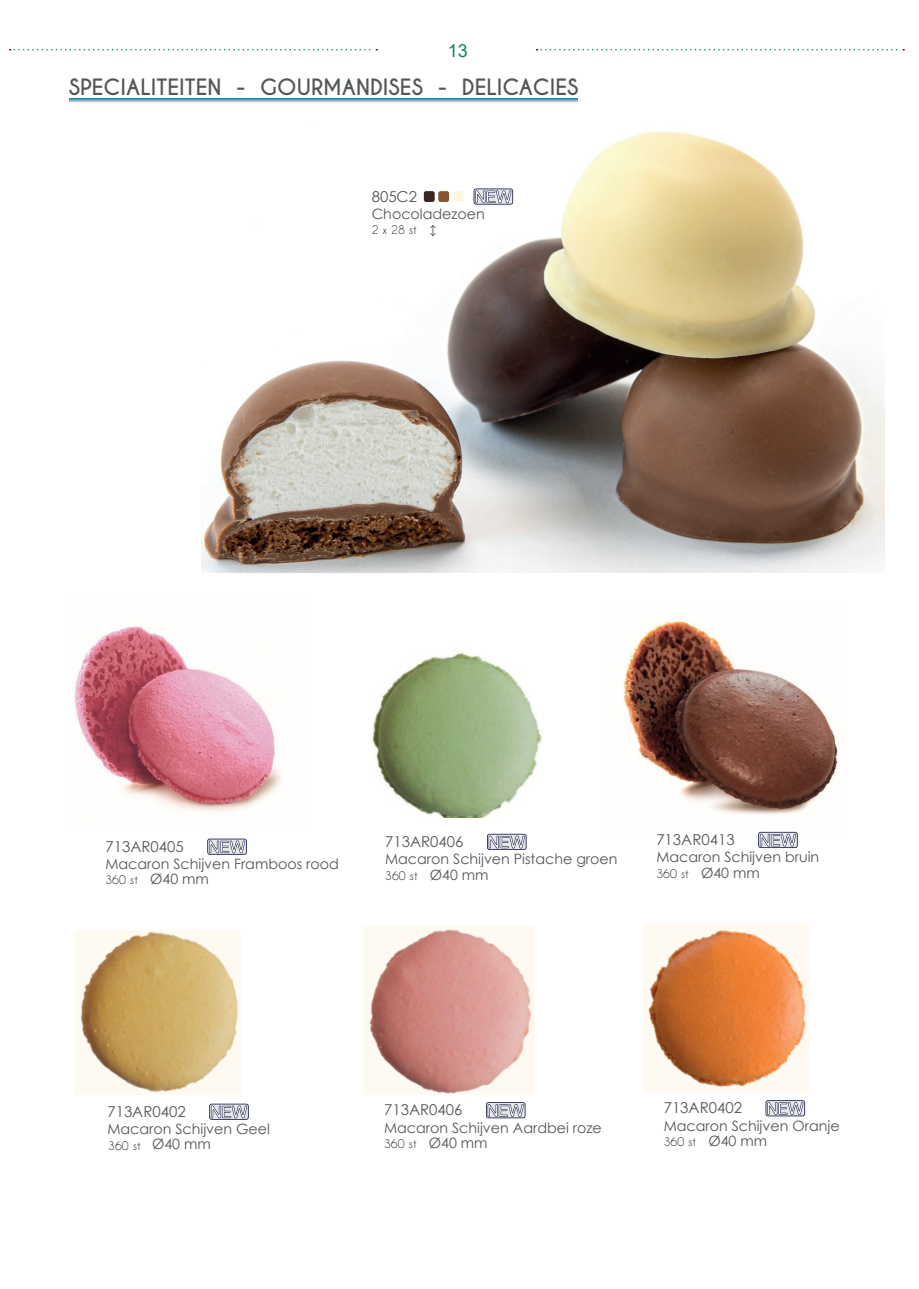
<style>
.page{position:relative;width:919px;height:1289px;background:#fff}
.page>*{position:absolute;margin:0;border:0;box-sizing:border-box;transform-origin:0 0}
.t1{font:700 21.15px "Caviar Dreams";color:#535657}
.t2{font:18px "Arial";color:#0c8765}
.t3{font:15px "Century Gothic";color:#535657}
.t4{font:14.25px "Century Gothic";color:#535657}
.t5{font:11.25px "Caviar Dreams";color:#212426}
.s1{font-family:"Century Gothic";font-size:14.25px;color:#535657}
</style>
<div class="page">
<img style="left:201px;top:131px;width:682px;height:441px">
<svg style="left:69px;top:98px;width:509px;height:4px;background:#6ea5b9"></svg>
<div style="left:424px;top:191px;width:10px;height:11px;background:#3a2723;border-radius:2px"></div>
<div style="left:438px;top:191px;width:11px;height:11px;background:#895634;border-radius:2px"></div>
<div style="left:452px;top:191px;width:11px;height:11px;background:#faf9df;border-radius:2px"></div>
<svg style="left:430px;top:225px;width:5px;height:11px"></svg>
<svg style="left:473px;top:188px;width:40px;height:17px"></svg>
<img style="left:74px;top:626px;width:208px;height:187px">
<img style="left:623px;top:618px;width:215px;height:219px">
<svg style="left:207px;top:838px;width:40px;height:16px"></svg>
<svg style="left:758px;top:831px;width:39px;height:17px"></svg>
<svg style="left:487px;top:833px;width:39px;height:17px"></svg>
<img style="left:76px;top:930px;width:164px;height:164px">
<svg style="left:209px;top:1103px;width:40px;height:16px"></svg>
<img style="left:643px;top:923px;width:165px;height:169px">
<svg style="left:765px;top:1100px;width:40px;height:16px"></svg>
<img style="left:372px;top:652px;width:170px;height:165px">
<img style="left:364px;top:926px;width:170px;height:168px">
<svg style="left:486px;top:1102px;width:39px;height:16px"></svg>
<svg style="left:10px;top:49px;width:367px;height:1px"></svg>
<svg style="left:536px;top:49px;width:368px;height:1px"></svg>
<p class="t2" style="left:447px;top:38px;width:22px">13</p>
<h1 class="t1" style="left:69px;top:74px;width:511px">SPECIALITEITEN - GOURMANDISES - DELICACIES</h1>
<p class="t3" style="left:371px;top:186px;width:47px">805C2</p>
<p class="t4" style="left:371px;top:204px;width:115px">Chocoladezoen</p>
<p class="t5" style="left:371px;top:223px;width:47px">2 x 28 st</p>
<p class="t3" style="left:105px;top:836px;width:80px">713AR0405</p>
<p class="t4" style="left:105px;top:853px;width:235px">Macaron Schijven Framboos rood</p>
<p class="t5" style="left:105px;top:873px;width:105px">360 st <span class="s1">Ø40 mm</span></p>
<p class="t3" style="left:385px;top:831px;width:80px">713AR0406</p>
<p class="t4" style="left:385px;top:849px;width:234px">Macaron Schijven Pistache groen</p>
<p class="t5" style="left:385px;top:868px;width:105px">360 st <span class="s1">Ø40 mm</span></p>
<p class="t3" style="left:656px;top:829px;width:80px">713AR0413</p>
<p class="t4" style="left:656px;top:847px;width:164px">Macaron Schijven bruin</p>
<p class="t5" style="left:656px;top:866px;width:105px">360 st <span class="s1">Ø40 mm</span></p>
<p class="t3" style="left:107px;top:1100px;width:80px">713AR0402</p>
<p class="t4" style="left:107px;top:1118px;width:164px">Macaron Schijven Geel</p>
<p class="t5" style="left:108px;top:1139px;width:104px">360 st <span class="s1">Ø40 mm</span></p>
<p class="t3" style="left:384px;top:1099px;width:80px">713AR0406</p>
<p class="t4" style="left:384px;top:1117px;width:219px">Macaron Schijven Aardbei roze</p>
<p class="t5" style="left:384px;top:1136px;width:105px">360 st <span class="s1">Ø40 mm</span></p>
<p class="t3" style="left:663px;top:1097px;width:80px">713AR0402</p>
<p class="t4" style="left:663px;top:1115px;width:177px">Macaron Schijven Oranje</p>
<p class="t5" style="left:663px;top:1134px;width:105px">360 st <span class="s1">Ø40 mm</span></p>
</div>
